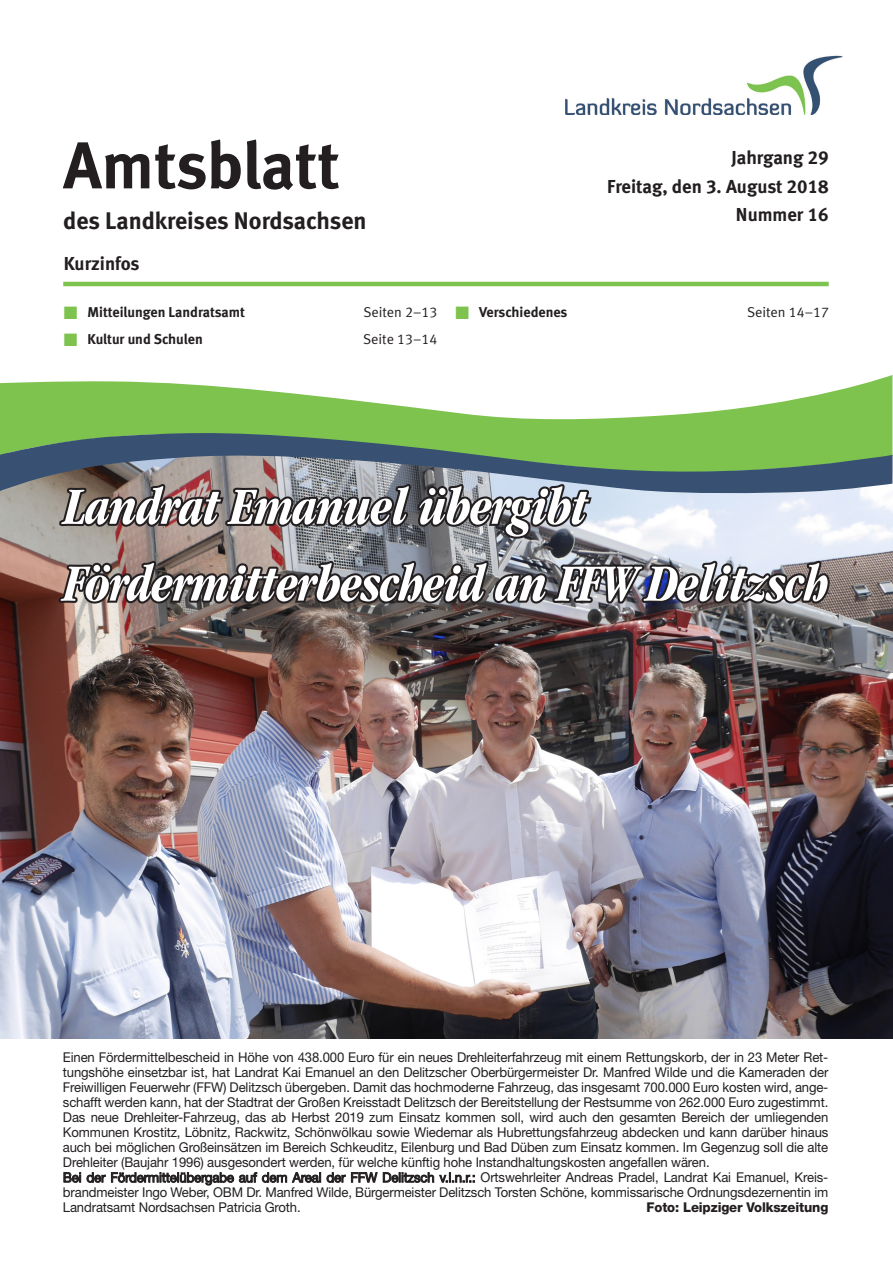
<style>
.page{position:relative;width:893px;height:1263px;background:#fff}
.page>*{position:absolute;margin:0;border:0;box-sizing:border-box;transform-origin:0 0}
.t1{font:66px "Meta Bold LF";color:#231f20}
.t2{font:italic 700 condensed 54px/76.8px "Garamond";letter-spacing:-.02em;color:#fff;scale:.93 1}
.t3{font:24px "Meta Bold LF";color:#231f20}
.t4{font:18.75px/28.5px "Meta Bold LF";color:#231f20;text-align:right}
.t5{font:14.25px "Meta Bold LF";color:#231f20}
.t6{font:14.25px "Meta Normal LF";color:#231f20}
.t7{font:13.5px/15px "Helvetica Neue";letter-spacing:-.01em;color:#231f20}
.t8{font:800 13.5px "Helvetica Neue";letter-spacing:-.01em;color:#231f20}
.s1{color:#7dc34e}
</style>
<div class="page">
<img style="left:0;top:454px;width:893px;height:584px">
<img style="left:565px;top:55px;width:280px;height:59px">
<svg style="left:0;top:375px;width:892px;height:55px;fill:#7dc34e"></svg>
<svg style="left:0;top:430px;width:892px;height:64px;background:#698e6d"></svg>
<hr style="left:63px;top:282px;width:766px;height:4px;background:#7dc34e">
<svg style="left:64px;top:1172px;width:17px;height:10px"></svg>
<svg style="left:87px;top:1172px;width:234px;height:13px"></svg>
<svg style="left:327px;top:1172px;width:50px;height:10px"></svg>
<svg style="left:383px;top:1172px;width:92px;height:10px"></svg>
<svg style="left:57px;top:482px;width:537px;height:59px;background:#6b6667"></svg>
<img style="left:57px;top:559px;width:775px;height:47px">
<h1 class="t1" style="left:63px;top:126px;width:278px">Amtsblatt</h1>
<h3 class="t3" style="left:63px;top:207px;width:305px">des Landkreises Nordsachsen</h3>
<h3 class="t4" style="left:64px;top:249px;width:77px">Kurzinfos</h3>
<p class="t5" style="left:64px;top:304px;width:183px"><span class="s1">■</span> Mitteilungen Landratsamt</p>
<p class="t6" style="left:363px;top:304px;width:76px">Seiten 2–13</p>
<p class="t5" style="left:64px;top:331px;width:140px"><span class="s1">■</span> Kultur und Schulen</p>
<p class="t6" style="left:363px;top:331px;width:76px">Seite 13–14</p>
<h3 class="t4" style="left:607px;top:143px;width:223px">Jahrgang 29<br>Freitag, den 3. August 2018<br>Nummer 16</h3>
<p class="t5" style="left:455px;top:304px;width:113px"><span class="s1">■</span> Verschiedenes</p>
<p class="t6" style="left:747px;top:304px;width:84px">Seiten 14–17</p>
<h2 class="t2" style="left:64px;top:468px;width:824px">Landrat Emanuel übergibt<br>Fördermitterbescheid an FFW Delitzsch</h2>
<p class="t7" style="left:63px;top:1050px;width:767px">Einen Fördermittelbescheid in Höhe von 438.000 Euro für ein neues Drehleiterfahrzeug mit einem Rettungskorb, der in 23 Meter Ret&shy;tungshöhe einsetzbar ist, hat Landrat Kai Emanuel an den Delitzscher Oberbürgermeister Dr. Manfred Wilde und die Kameraden der Freiwilligen Feuerwehr (FFW) Delitzsch übergeben. Damit das hochmoderne Fahrzeug, das insgesamt 700.000 Euro kosten wird, ange&shy;schafft werden kann, hat der Stadtrat der Großen Kreisstadt Delitzsch der Bereitstellung der Restsumme von 262.000 Euro zugestimmt.<br>Das neue Drehleiter-Fahrzeug, das ab Herbst 2019 zum Einsatz kommen soll, wird auch den gesamten Bereich der umliegenden Kommunen Krostitz, Löbnitz, Rackwitz, Schönwölkau sowie Wiedemar als Hubrettungsfahrzeug abdecken und kann darüber hinaus auch bei möglichen Großeinsätzen im Bereich Schkeuditz, Eilenburg und Bad Düben zum Einsatz kommen. Im Gegenzug soll die alte Drehleiter (Baujahr 1996) ausgesondert werden, für welche künftig hohe Instandhaltungskosten angefallen wären.<br>Bei der Fördermittelübergabe auf dem Areal der FFW Delitzsch v.l.n.r.: Ortswehrleiter Andreas Pradel, Landrat Kai Emanuel, Kreis&shy;brandmeister Ingo Weber, OBM Dr. Manfred Wilde, Bürgermeister Delitzsch Torsten Schöne, kommissarische Ordnungsdezernentin im Landratsamt Nordsachsen Patricia Groth.</p>
<p class="t8" style="left:647px;top:1199px;width:183px">Foto: Leipziger Volkszeitung</p>
</div>
